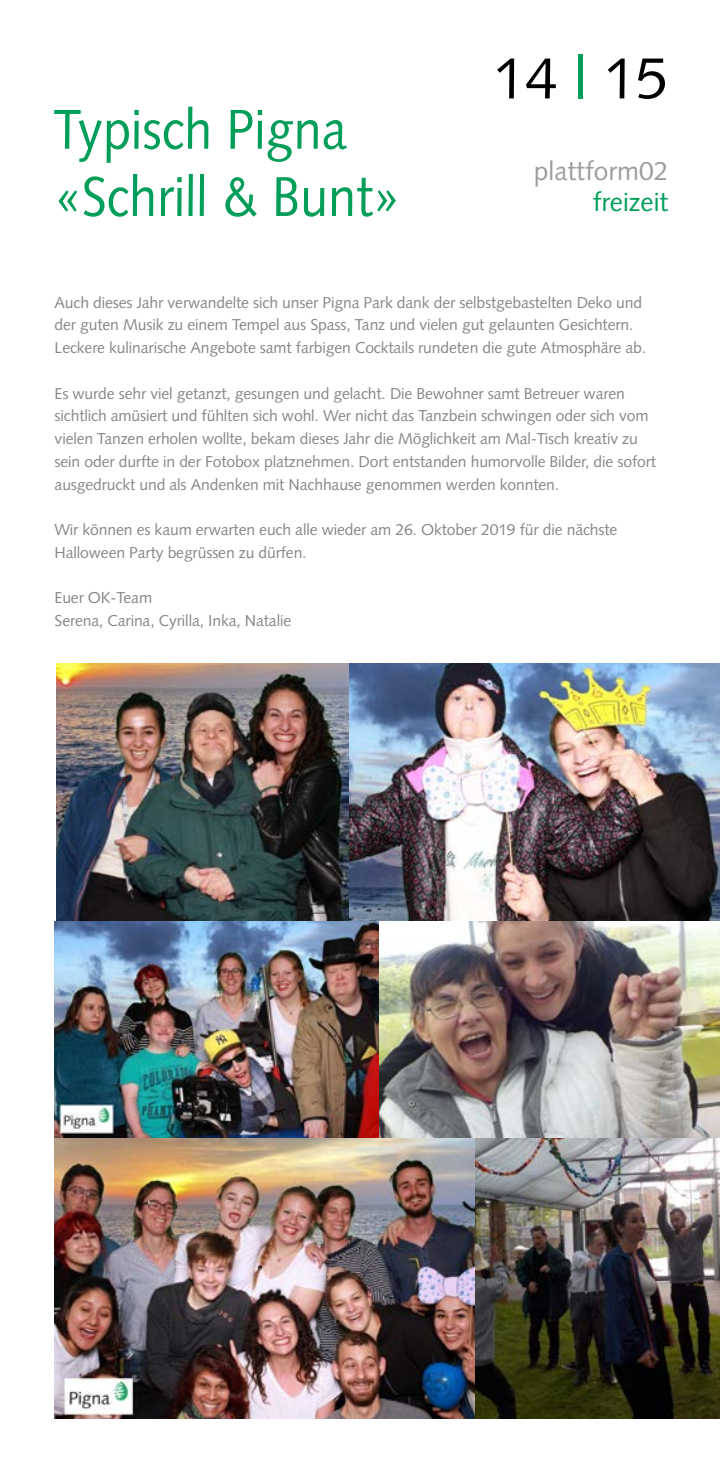
<style>
.page{position:relative;width:720px;height:1474px;background:#fff}
.page>*{position:absolute;margin:0;border:0;box-sizing:border-box;transform-origin:0 0}
.t1{font:58.45px "Syntax LT Std";color:#000}
.t2{font:56px/67.2px "Syntax LT Std";color:#009e59;scale:.9 1}
.t3{font:26.25px "Syntax LT Std";color:#9d9d9c}
.t4{font:26.25px "Syntax LT Std";color:#009e59}
.t5{font:15.75px/22.8px "Syntax LT Std";letter-spacing:-.01em;color:#878787}
.s1{color:#009e59}
</style>
<div class="page">
<img style="left:56px;top:663px;width:293px;height:258px">
<img style="left:349px;top:663px;width:370px;height:258px">
<img style="left:55px;top:921px;width:664px;height:217px">
<img style="left:55px;top:1138px;width:420px;height:280px">
<img style="left:475px;top:1138px;width:244px;height:280px">
<h2 class="t2" style="left:53px;top:96px;width:387px">Typisch Pigna «Schrill &amp; Bunt»</h2>
<h1 class="t1" style="left:492px;top:44px;width:177px">14 <span class="s1">|</span> 15</h1>
<h3 class="t3" style="left:533px;top:155px;width:136px">plattform02</h3>
<h3 class="t4" style="left:592px;top:187px;width:77px">freizeit</h3>
<p class="t5" style="left:55px;top:291px;width:593px">Auch dieses Jahr verwandelte sich unser Pigna Park dank der selbstgebastelten Deko und der guten Musik zu einem Tempel aus Spass, Tanz und vielen gut gelaunten Gesichtern.<br>Leckere kulinarische Angebote samt farbigen Cocktails rundeten die gute Atmosphäre ab.</p>
<p class="t5" style="left:55px;top:382px;width:602px">Es wurde sehr viel getanzt, gesungen und gelacht. Die Bewohner samt Betreuer waren sichtlich amüsiert und fühlten sich wohl. Wer nicht das Tanzbein schwingen oder sich vom vielen Tanzen erholen wollte, bekam dieses Jahr die Möglichkeit am Mal-Tisch kreativ zu sein oder durfte in der Fotobox platznehmen. Dort entstanden humorvolle Bilder, die sofort ausgedruckt und als Andenken mit Nachhause genommen werden konnten.</p>
<p class="t5" style="left:55px;top:518px;width:564px">Wir können es kaum erwarten euch alle wieder am 26. Oktober 2019 für die nächste<br>Halloween Party begrüssen zu dürfen.</p>
<p class="t5" style="left:55px;top:586px;width:238px">Euer OK-Team<br>Serena, Carina, Cyrilla, Inka, Natalie</p>
</div>
